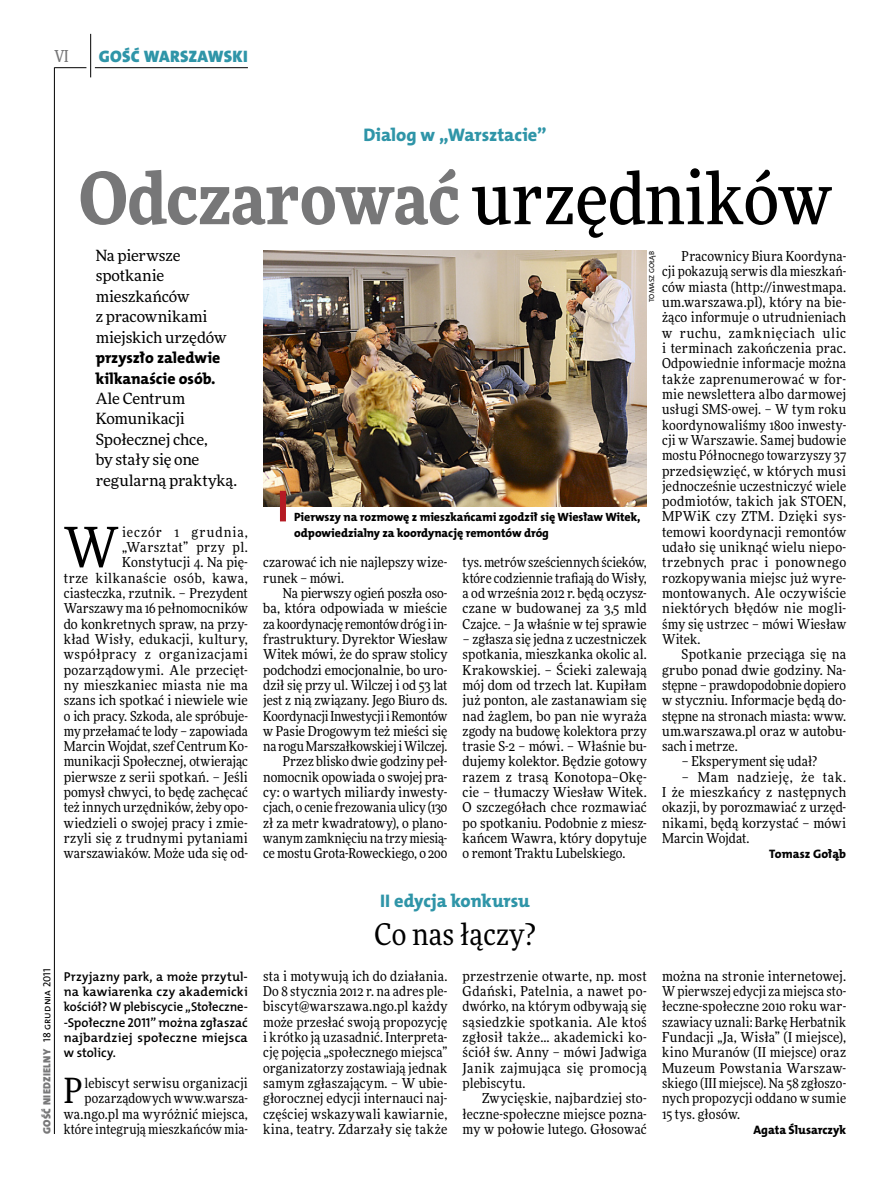
<style>
.page{position:relative;width:893px;height:1191px;background:#fff}
.page>*{position:absolute;margin:0;border:0;box-sizing:border-box;transform-origin:0 0}
.t1{font:900 72px "Freeday Narrow";color:#777778}
.t2{font:55.95px "Freeday Narrow News";color:#000}
.t3{font:34.8px "Freeday Narrow News";color:#000}
.t4{font:30px "Freeday Narrow News";letter-spacing:.01em;color:#000}
.t5{font:18.3px "The Mix HP8 Ex Bld";letter-spacing:-.005em;color:#2f95a8}
.t6{font:16.65px "The Mix HP9 Blk";letter-spacing:.02em;color:#2f95a8}
.t7{font:500 16.5px "Freeday Narrow";color:#777778;scale:.9 1}
.t8{font:15.75px/20.4px "The Mix HP8 Ex Bld";letter-spacing:-.005em;color:#000}
.t9{font:15.45px/20.4px "Freeday News";letter-spacing:-.005em;color:#000}
.t10{font:13.65px/15.3px "Freeday Narrow News";letter-spacing:.01em;color:#000;text-align:justify}
.t11{font:12.9px/15.3px "The Mix HP6 Se Bld";letter-spacing:.01em;color:#000;text-align:justify}
.t12{font:12.3px "The Mix HP8 Ex Bld";color:#000}
.t13{font:12px/15.3px "The Mix HP8 Ex Bld";letter-spacing:-.005em;color:#000}
.t14{font:10.5px "The Mix HP9 Blk";letter-spacing:.025em;color:#777778}
.t15{font:7.2px "The Mix HP5 Plain";letter-spacing:.01em;color:#000}
.s1{font-weight:500;color:#000}
.s2{font-family:"The Mix HP5 Plain";color:#000}
</style>
<div class="page">
<hr style="left:54px;top:67px;width:1px;height:1067px;background:#000">
<hr style="left:90px;top:34px;width:1px;height:43px;background:#000">
<hr style="left:54px;top:67px;width:32px;height:1px;background:#000">
<hr style="left:95px;top:67px;width:153px;height:1px;background:#000">
<img style="left:263px;top:251px;width:384px;height:255px">
<div style="left:280px;top:491px;width:6px;height:30px;background:#b51b24"></div>
<p class="t7" style="left:54px;top:46px;width:17px">VI</p>
<p class="t6" style="left:99px;top:46px;width:150px">GOŚĆ WARSZAWSKI</p>
<h3 class="t5" style="left:363px;top:123px;width:185px">Dialog w „Warsztacie”</h3>
<h1 class="t1" style="left:79px;top:151px;width:754px">Odczarować <span class="s1">urzędników</span></h1>
<p class="t9" style="left:96px;top:245px;width:132px">Na pierwsze spotkanie mieszkańców<br>z pracownikami miejskich urzędów</p>
<p class="t8" style="left:96px;top:348px;width:126px">przyszło zaledwie kilkanaście osób.</p>
<p class="t9" style="left:96px;top:388px;width:143px">Ale Centrum<br>Komunikacji<br>Społecznej chce,<br>by stały się one regularną praktyką.</p>
<h2 class="t2" style="left:64px;top:513px;width:56px">W</h2>
<p class="t10" style="left:662px;top:248px;width:186px;text-indent:20px">Pracownicy Biura Koordyna&shy;cji pokazują serwis dla mieszkań&shy;ców miasta (http://inwestmapa. um.warszawa.pl), który na bie&shy;żąco informuje o utrudnieniach w ruchu, zamknięciach ulic i terminach zakończenia prac.<br>Odpowiednie informacje można także zaprenumerować w for&shy;mie newslettera albo darmowej usługi SMS-owej. – W tym roku koordynowaliśmy 1800 inwesty&shy;cji w Warszawie. Samej budowie mostu Północnego towarzyszy 37 przedsięwzięć, w których musi jednocześnie uczestniczyć wiele podmiotów, takich jak STOEN, MPWiK czy ZTM. Dzięki sys&shy;temowi koordynacji remontów udało się uniknąć wielu niepo&shy;trzebnych prac i ponownego rozkopywania miejsc już wyre&shy;montowanych. Ale oczywiście niektórych błędów nie mogli&shy;śmy się ustrzec – mówi Wiesław Witek.</p>
<p class="t10" style="left:662px;top:646px;width:186px;text-indent:20px">Spotkanie przeciąga się na grubo ponad dwie godziny. Na&shy;stępne – prawdopodobnie dopiero w styczniu. Informacje będą do&shy;stępne na stronach miasta: www. um.warszawa.pl oraz w autobu&shy;sach i metrze.</p>
<p class="t10" style="left:682px;top:754px;width:137px">– Eksperyment się udał?</p>
<p class="t10" style="left:662px;top:769px;width:186px;text-indent:20px">– Mam nadzieję, że tak.<br>I że mieszkańcy z następnych okazji, by porozmawiać z urzęd&shy;nikami, będą korzystać – mówi Marcin Wojdat.</p>
<p class="t12" style="left:769px;top:846px;width:79px">Tomasz Gołąb</p>
<p class="t15" style="left:647px;top:302px;width:53px;rotate:-90deg">Tomasz Gołąb</p>
<p class="t13" style="left:294px;top:510px;width:348px">Pierwszy na rozmowę z mieszkańcami zgodził się Wiesław Witek, odpowiedzialny za koordynację remontów dróg</p>
<p class="t10" style="left:64px;top:524px;width:186px;text-align:right">ieczór 1 grudnia, „Warsztat” przy pl.<br>Konstytucji 4. Na pię-<br>trze kilkanaście osób, kawa, ciasteczka, rzutnik. – Prezydent<br>Warszawy ma 16 pełnomocników do konkretnych spraw, na przy&shy;kład Wisły, edukacji, kultury, współpracy z organizacjami pozarządowymi. Ale przecięt&shy;ny mieszkaniec miasta nie ma szans ich spotkać i niewiele wie o ich pracy. Szkoda, ale spróbuje&shy;my przełamać te lody – zapowiada<br>Marcin Wojdat, szef Centrum Ko&shy;munikacji Społecznej, otwierając pierwsze z serii spotkań. – Jeśli pomysł chwyci, to będę zachęcać też innych urzędników, żeby opo&shy;wiedzieli o swojej pracy i zmie&shy;rzyli się z trudnymi pytaniami warszawiaków. Może uda się od-</p>
<p class="t10" style="left:263px;top:555px;width:186px">czarować ich nie najlepszy wize&shy;runek – mówi.</p>
<p class="t10" style="left:263px;top:585px;width:186px;text-align:right">Na pierwszy ogień poszła oso&shy;ba, która odpowiada w mieście za koordynację remontów dróg i in&shy;frastruktury. Dyrektor Wiesław<br>Witek mówi, że do spraw stolicy podchodzi emocjonalnie, bo uro&shy;dził się przy ul. Wilczej i od 53 lat jest z nią związany. Jego Biuro ds.<br>Koordynacji Inwestycji i Remontów w Pasie Drogowym też mieści się na rogu Marszałkowskiej i Wilczej.<br>Przez blisko dwie godziny peł&shy;nomocnik opowiada o swojej pra&shy;cy: o wartych miliardy inwesty&shy;cjach, o cenie frezowania ulicy (130 zł za metr kwadratowy), o plano&shy;wanym zamknięciu na trzy miesią&shy;ce mostu Grota-Roweckiego, o 200</p>
<p class="t10" style="left:463px;top:555px;width:186px">tys. metrów sześciennych ścieków, które codziennie trafiają do Wisły, a od września 2012 r. będą oczysz&shy;czane w budowanej za 3,5 mld Czajce. – Ja właśnie w tej sprawie</p>
<p class="t10" style="left:463px;top:631px;width:186px">– zgłasza się jedna z uczestniczek spotkania, mieszkanka okolic al.<br>Krakowskiej. – Ścieki zalewają mój dom od trzech lat. Kupiłam już ponton, ale zastanawiam się nad żaglem, bo pan nie wyraża zgody na budowę kolektora przy trasie S-2 – mówi. – Właśnie bu&shy;dujemy kolektor. Będzie gotowy razem z trasą Konotopa–Okę&shy;cie – tłumaczy Wiesław Witek.<br>O szczegółach chce rozmawiać po spotkaniu. Podobnie z miesz&shy;kańcem Wawra, który dopytuje o remont Traktu Lubelskiego.</p>
<p class="t14" style="left:40px;top:1134px;width:167px;rotate:-90deg">GOŚĆ NIEDZIELNY <span class="s2">18 grudnia 2011</span></p>
<p class="t11" style="left:64px;top:969px;width:186px">Przyjazny park, a może przytul&shy;na kawiarenka czy akademicki kościół? W plebiscycie „Stołeczne--Społeczne 2011” można zgłaszać najbardziej społeczne miejsca w stolicy.</p>
<h3 class="t3" style="left:64px;top:1069px;width:20px">P</h3>
<p class="t10" style="left:64px;top:1075px;width:186px;text-align:right">lebiscyt serwisu organizacji pozarządowych www.warsza&shy;wa.ngo.pl ma wyróżnić miejsca, które integrują mieszkańców mia-</p>
<h3 class="t5" style="left:380px;top:888px;width:151px">II edycja konkursu</h3>
<h3 class="t4" style="left:374px;top:916px;width:163px">Co nas łączy?</h3>
<p class="t10" style="left:263px;top:968px;width:186px">sta i motywują ich do działania.<br>Do 8 stycznia 2012 r. na adres ple&shy;biscyt@warszawa.ngo.pl każdy może przesłać swoją propozycję i krótko ją uzasadnić. Interpreta&shy;cję pojęcia „społecznego miejsca” organizatorzy zostawiają jednak samym zgłaszającym. – W ubie&shy;głorocznej edycji internauci naj&shy;częściej wskazywali kawiarnie, kina, teatry. Zdarzały się także</p>
<p class="t10" style="left:463px;top:968px;width:186px">przestrzenie otwarte, np. most Gdański, Patelnia, a nawet po&shy;dwórko, na którym odbywają się sąsiedzkie spotkania. Ale ktoś zgłosił także… akademicki ko&shy;ściół św. Anny – mówi Jadwiga Janik zajmująca się promocją plebiscytu.</p>
<p class="t10" style="left:463px;top:1090px;width:186px;text-indent:20px">Zwycięskie, najbardziej sto&shy;łeczne-społeczne miejsce pozna&shy;my w połowie lutego. Głosować</p>
<p class="t10" style="left:662px;top:968px;width:186px">można na stronie internetowej.<br>W pierwszej edycji za miejsca sto&shy;łeczne-społeczne 2010 roku war&shy;szawiacy uznali: Barkę Herbatnik Fundacji „Ja, Wisła” (I miejsce), kino Muranów (II miejsce) oraz Muzeum Powstania Warszaw&shy;skiego (III miejsce). Na 58 zgłoszo&shy;nych propozycji oddano w sumie 15 tys. głosów.</p>
<p class="t12" style="left:754px;top:1122px;width:94px">Agata Ślusarczyk</p>
</div>
